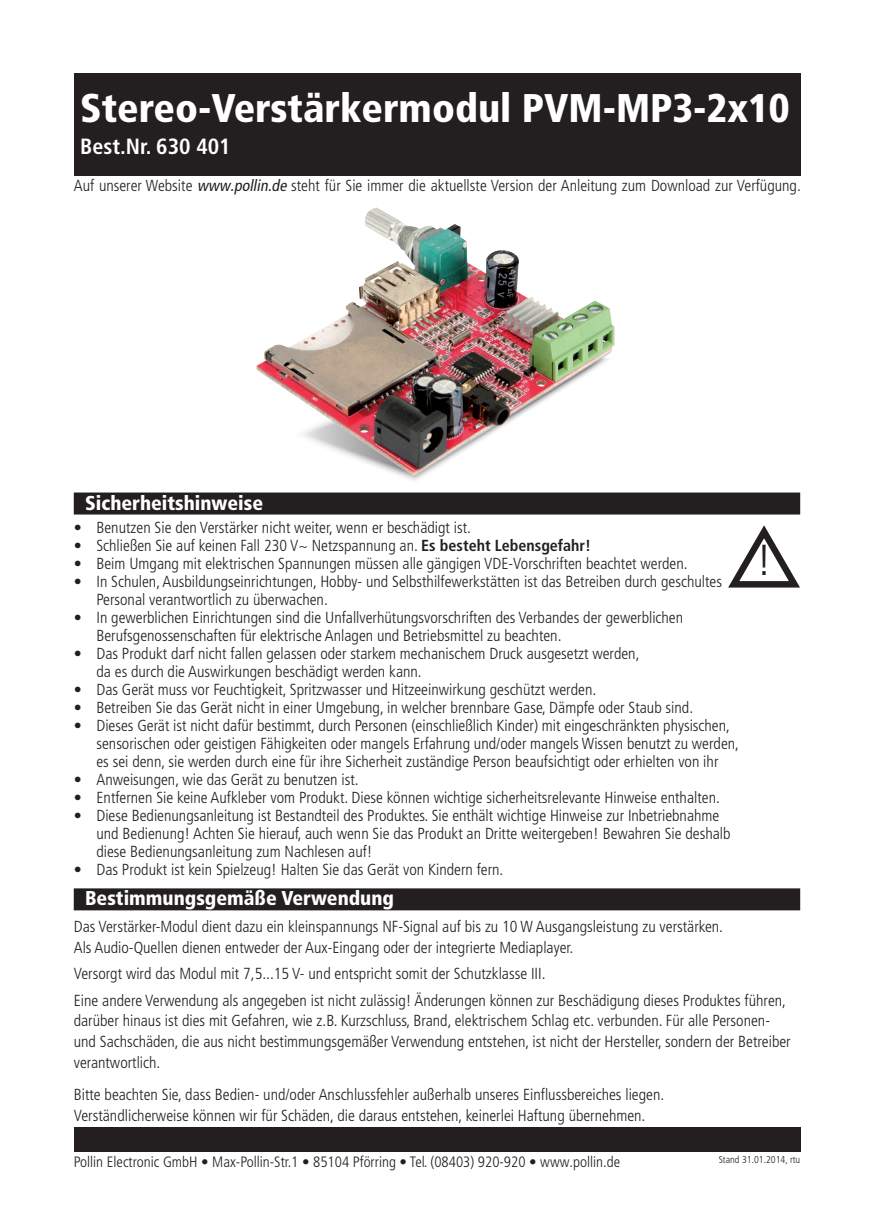
<style>
.page{position:relative;width:874px;height:1225px;background:#fff}
.page>*{position:absolute;margin:0;border:0;box-sizing:border-box;transform-origin:0 0}
.t1{font:300 condensed 43.4px "Frutiger LT Pro";color:#231f20}
.t2{font:900 condensed 40px "Frutiger LT Pro";color:#fff}
.t3{font:700 condensed 22px "Frutiger LT Pro";color:#fff}
.hsc_überschrift{font:900 condensed 20px "Frutiger LT Pro";color:#fff}
.hsc_produkt-text{font:300 condensed 16px/18px "Frutiger LT Pro";color:#231f20}
.Produkt-Text{font:300 condensed 16px "Frutiger LT Pro";color:#231f20}
.t4{font:300 condensed 15px "Frutiger LT Pro";color:#231f20}
.t5{font:300 condensed 10px "Frutiger LT Pro";color:#231f20}
.s1{font-weight:400;font-style:italic}
.s2{font-weight:700}
</style>
<div class="page">
<div style="left:74px;top:74px;width:725px;height:102px;background:#231f20"></div>
<div style="left:74px;top:1127px;width:725px;height:24px;background:#231f20"></div>
<div style="left:74px;top:492px;width:725px;height:22px;background:#231f20"></div>
<svg style="left:728px;top:525px;width:71px;height:62px"></svg>
<img style="left:256px;top:207px;width:358px;height:270px">
<div style="left:74px;top:888px;width:725px;height:22px;background:#231f20"></div>
<p class="t2" style="left:80px;top:84px;width:710px">Stereo-Verstärkermodul PVM-MP3-2x10</p>
<p class="t3" style="left:80px;top:133px;width:152px">Best.Nr. 630 401</p>
<p class="Produkt-Text" style="left:74px;top:177px;width:728px">Auf unserer Website <span class="s1">www.pollin.de</span> steht für Sie immer die aktuellste Version der Anleitung zum Download zur Verfügung.</p>
<p class="hsc_überschrift" style="left:85px;top:490px;width:179px">Sicherheitshinweise</p>
<p class="hsc_produkt-text" style="left:74px;top:519px;width:398px">• Benutzen Sie den Verstärker nicht weiter, wenn er beschädigt ist.</p>
<p class="hsc_produkt-text" style="left:74px;top:537px;width:518px">• Schließen Sie auf keinen Fall 230 V~ Netzspannung an. <span class="s2">Es besteht Lebensgefahr!</span></p>
<p class="hsc_produkt-text" style="left:74px;top:555px;width:615px">• Beim Umgang mit elektrischen Spannungen müssen alle gängigen VDE-Vorschriften beachtet werden.</p>
<p class="hsc_produkt-text" style="left:96px;top:573px;width:626px;text-indent:-23px">• In Schulen, Ausbildungseinrichtungen, Hobby- und Selbsthilfewerkstätten ist das Betreiben durch geschultes<br>Personal verantwortlich zu überwachen.</p>
<p class="hsc_produkt-text" style="left:96px;top:609px;width:588px;text-indent:-23px">• In gewerblichen Einrichtungen sind die Unfallverhütungsvorschriften des Verbandes der gewerblichen<br>Berufsgenossenschaften für elektrische Anlagen und Betriebsmittel zu beachten.</p>
<p class="hsc_produkt-text" style="left:96px;top:645px;width:544px;text-indent:-23px">• Das Produkt darf nicht fallen gelassen oder starkem mechanischem Druck ausgesetzt werden, da es durch die Auswirkungen beschädigt werden kann.</p>
<p class="hsc_produkt-text" style="left:74px;top:681px;width:523px">• Das Gerät muss vor Feuchtigkeit, Spritzwasser und Hitzeeinwirkung geschützt werden.</p>
<p class="hsc_produkt-text" style="left:74px;top:699px;width:620px">• Betreiben Sie das Gerät nicht in einer Umgebung, in welcher brennbare Gase, Dämpfe oder Staub sind.</p>
<p class="hsc_produkt-text" style="left:96px;top:717px;width:643px;text-indent:-23px">• Dieses Gerät ist nicht dafür bestimmt, durch Personen (einschließlich Kinder) mit eingeschränkten physischen, sensorischen oder geistigen Fähigkeiten oder mangels Erfahrung und/oder mangels Wissen benutzt zu werden, es sei denn, sie werden durch eine für ihre Sicherheit zuständige Person beaufsichtigt oder erhielten von ihr</p>
<p class="hsc_produkt-text" style="left:74px;top:771px;width:286px">• Anweisungen, wie das Gerät zu benutzen ist.</p>
<p class="hsc_produkt-text" style="left:74px;top:789px;width:647px">• Entfernen Sie keine Aufkleber vom Produkt. Diese können wichtige sicherheitsrelevante Hinweise enthalten.</p>
<p class="hsc_produkt-text" style="left:96px;top:807px;width:635px;text-indent:-23px">• Diese Bedienungsanleitung ist Bestandteil des Produktes. Sie enthält wichtige Hinweise zur Inbetriebnahme und Bedienung! Achten Sie hierauf, auch wenn Sie das Produkt an Dritte weitergeben! Bewahren Sie deshalb diese Bedienungsanleitung zum Nachlesen auf!</p>
<p class="hsc_produkt-text" style="left:74px;top:861px;width:431px">• Das Produkt ist kein Spielzeug! Halten Sie das Gerät von Kindern fern.</p>
<p class="t1" style="left:756px;top:535px;width:17px">!</p>
<p class="hsc_überschrift" style="left:85px;top:886px;width:310px">Bestimmungsgemäße Verwendung</p>
<p class="hsc_produkt-text" style="left:74px;top:916px;width:650px;line-height:20.8px">Das Verstärker-Modul dient dazu ein kleinspannungs NF-Signal auf bis zu 10 W Ausgangsleistung zu verstärken.<br>Als Audio-Quellen dienen entweder der Aux-Eingang oder der integrierte Mediaplayer.</p>
<p class="hsc_produkt-text" style="left:74px;top:964px;width:473px">Versorgt wird das Modul mit 7,5...15 V- und entspricht somit der Schutzklasse III.</p>
<p class="hsc_produkt-text" style="left:74px;top:990px;width:718px;line-height:20.8px">Eine andere Verwendung als angegeben ist nicht zulässig! Änderungen können zur Beschädigung dieses Produktes führen, darüber hinaus ist dies mit Gefahren, wie z.B. Kurzschluss, Brand, elektrischem Schlag etc. verbunden. Für alle Personen&shy;und Sachschäden, die aus nicht bestimmungsgemäßer Verwendung entstehen, ist nicht der Hersteller, sondern der Betreiber verantwortlich.</p>
<p class="hsc_produkt-text" style="left:74px;top:1084px;width:591px;line-height:20.8px">Bitte beachten Sie, dass Bedien- und/oder Anschlussfehler außerhalb unseres Einflussbereiches liegen.<br>Verständlicherweise können wir für Schäden, die daraus entstehen, keinerlei Haftung übernehmen.</p>
<p class="t4" style="left:74px;top:1153px;width:547px">Pollin Electronic GmbH • Max-Pollin-Str.1 • 85104 Pförring • Tel. (08403) 920-920 • www.pollin.de</p>
<p class="t5" style="left:718px;top:1154px;width:83px">Stand 31.01.2014, rtu</p>
</div>
